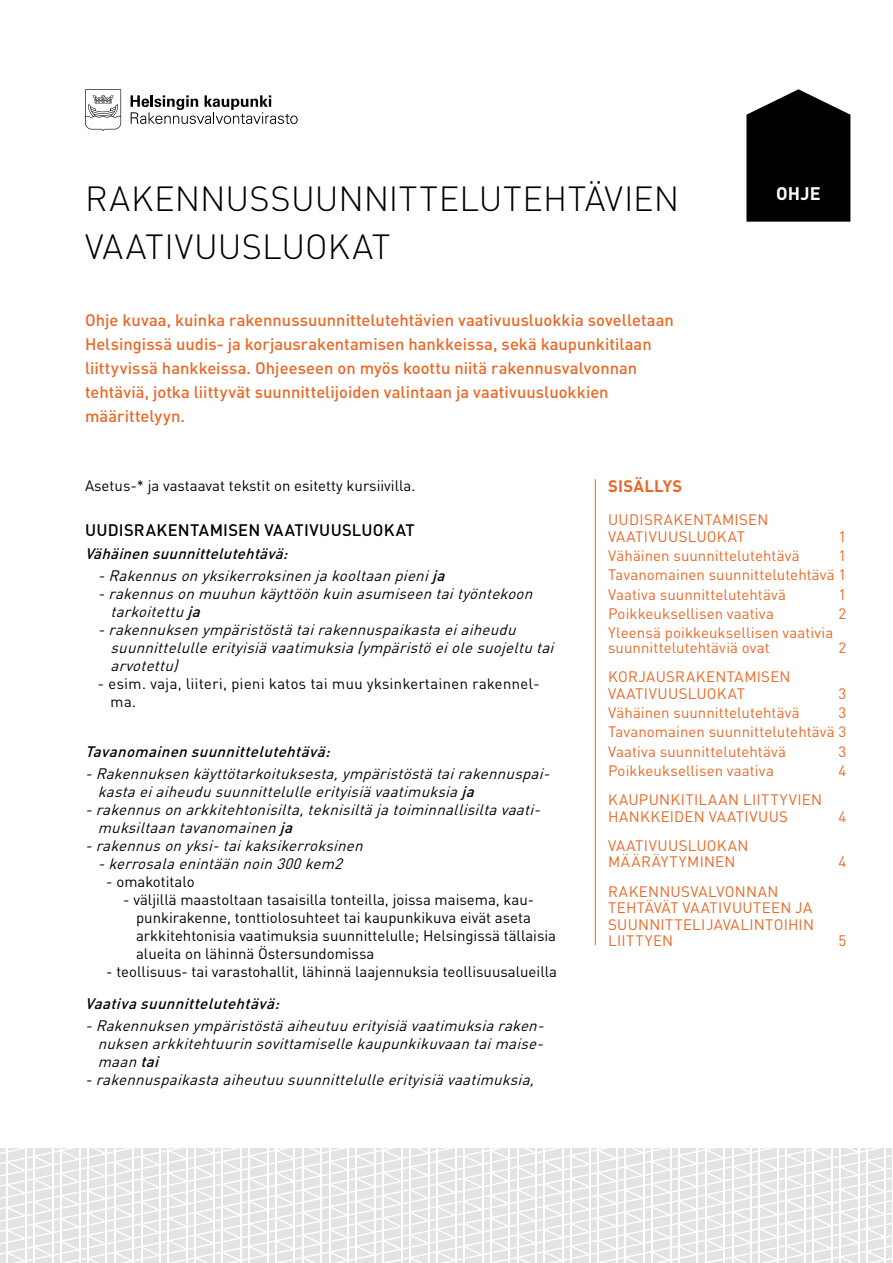
<style>
.page{position:relative;width:893px;height:1263px;background:#fff}
.page>*{position:absolute;margin:0;border:0;box-sizing:border-box;transform-origin:0 0}
.t1{font:300 34.5px "DINOT";letter-spacing:.005em;color:#000}
.t2{font:700 18px "DINOT";color:#fff}
.t3{font:500 16.5px/24px "DINOT";color:#ec6725}
.t4{font:500 16.5px "DINOT";letter-spacing:.015em;color:#000}
.t5{font:700 16.5px "DINOT";letter-spacing:.015em;color:#ec6725}
.t6{font:italic 15px/22.5px "DINOT";color:#000}
.t7{font:15px/16.5px "DINOT";letter-spacing:.01em;color:#ec6725}
.t8{font:15px/18px "DINOT";color:#000}
.t9{font:italic 500 15px "DINOT";color:#000}
.t10{font:15px/16.5px "DINOT";letter-spacing:.03em;color:#ec6725}
.s1{font-weight:500}
</style>
<div class="page">
<svg style="left:0;top:1148px;width:892px;height:115px"></svg>
<svg style="left:131px;top:95px;width:167px;height:29px"></svg>
<svg style="left:85px;top:89px;width:36px;height:42px"></svg>
<svg style="left:746px;top:89px;width:104px;height:133px"></svg>
<hr style="left:595px;top:479px;width:1px;height:466px;background:#ec6725">
<h1 class="t1" style="left:85px;top:178px;width:596px">RAKENNUSSUUNNITTELUTEHTÄVIEN</h1>
<p class="t2" style="left:776px;top:182px;width:46px">OHJE</p>
<h1 class="t1" style="left:85px;top:226px;width:307px">VAATIVUUSLUOKAT</h1>
<p class="t3" style="left:85px;top:308px;width:590px">Ohje kuvaa, kuinka rakennussuunnittelutehtävien vaativuusluokkia sovelletaan Helsingissä uudis- ja korjausrakentamisen hankkeissa, sekä kaupunkitilaan liittyvissä hankkeissa. Ohjeeseen on myös koottu niitä rakennusvalvonnan tehtäviä, jotka liittyvät suunnittelijoiden valintaan ja vaativuusluokkien määrittelyyn.</p>
<p class="t8" style="left:85px;top:476px;width:332px">Asetus-* ja vastaavat tekstit on esitetty kursiivilla.</p>
<p class="t4" style="left:85px;top:519px;width:331px">UUDISRAKENTAMISEN VAATIVUUSLUOKAT</p>
<p class="t6" style="left:98px;top:542px;width:353px;text-indent:-13px"><span class="s1">Vähäinen suunnittelutehtävä:<br></span>-Rakennuson yksikerroksinen jakooltaan pieni<span class="s1">ja</span></p>
<p class="t6" style="left:98px;top:582px;width:441px">-rakennuson muuhun käyttöön kuin asumiseen taityöntekoon</p>
<p class="t6" style="left:111px;top:600px;width:96px">tarkoitettu <span class="s1">ja</span></p>
<p class="t6" style="left:98px;top:618px;width:424px">-rakennuksen ympäristöstätairakennuspaikastaeiaiheudu</p>
<p class="t6" style="left:111px;top:636px;width:449px">suunnittelulleerityisiävaatimuksia(ympäristöeiolesuojeltu tai</p>
<p class="t6" style="left:111px;top:654px;width:74px">arvotettu)</p>
<p class="t8" style="left:111px;top:674px;width:432px;text-indent:-13px">- esim. vaja, liiteri, pieni katos tai muu yksinkertainen rakennel&shy;ma.</p>
<p class="t9" style="left:85px;top:741px;width:251px">Tavanomainen suunnittelutehtävä:</p>
<p class="t6" style="left:85px;top:762px;width:471px">-Rakennuksen käyttötarkoituksesta,ympäristöstätairakennuspai-</p>
<p class="t6" style="left:98px;top:780px;width:382px">kastaeiaiheudu suunnittelulleerityisiävaatimuksia<span class="s1">ja</span></p>
<p class="t6" style="left:85px;top:798px;width:461px">-rakennuson arkkitehtonisilta,teknisiltäjatoiminnallisiltavaati-</p>
<p class="t6" style="left:98px;top:816px;width:201px">muksiltaan tavanomainen <span class="s1">ja</span></p>
<p class="t6" style="left:85px;top:834px;width:284px">-rakennuson yksi-taikaksikerroksinen</p>
<p class="t6" style="left:98px;top:852px;width:251px">-kerrosalaenintään noin 300kem2</p>
<p class="t8" style="left:106px;top:872px;width:90px">- omakotitalo</p>
<p class="t8" style="left:136px;top:890px;width:422px;text-indent:-13px">- väljillä maastoltaan tasaisilla tonteilla, joissa maisema, kau&shy;punkirakenne, tonttiolosuhteet tai kaupunkikuva eivät aseta arkkitehtonisia vaatimuksia suunnittelulle; Helsingissä tällaisia alueita on lähinnä Östersundomissa</p>
<p class="t8" style="left:106px;top:962px;width:452px">- teollisuus- tai varastohallit, lähinnä laajennuksia teollisuusalueilla</p>
<p class="t9" style="left:85px;top:993px;width:200px">Vaativasuunnittelutehtävä:</p>
<p class="t6" style="left:85px;top:1014px;width:465px">-Rakennuksen ympäristöstäaiheutuu erityisiävaatimuksiaraken-</p>
<p class="t6" style="left:98px;top:1032px;width:451px">nuksen arkkitehtuurin sovittamisellekaupunkikuvaan taimaise-</p>
<p class="t6" style="left:98px;top:1050px;width:67px">maan <span class="s1">tai</span></p>
<p class="t6" style="left:85px;top:1068px;width:455px">-rakennuspaikastaaiheutuu suunnittelulleerityisiävaatimuksia,</p>
<p class="t5" style="left:608px;top:475px;width:76px">SISÄLLYS</p>
<p class="t7" style="left:608px;top:511px;width:162px">UUDISRAKENTAMISEN<br>VAATIVUUSLUOKAT</p>
<p class="t7" style="left:838px;top:528px;width:9px">1</p>
<p class="t7" style="left:608px;top:547px;width:193px">Vähäinen suunnittelutehtävä</p>
<p class="t7" style="left:608px;top:546px;width:240px;line-height:19.2px;text-align:justify;text-indent:230px">1<br>Tavanomainen suunnittelutehtävä 1<br>Vaativa suunnittelutehtävä</p>
<p class="t7" style="left:838px;top:586px;width:9px">1</p>
<p class="t7" style="left:608px;top:605px;width:167px">Poikkeuksellisen vaativa</p>
<p class="t7" style="left:838px;top:605px;width:9px">2</p>
<p class="t7" style="left:608px;top:625px;width:227px;line-height:15px">Yleensä poikkeuksellisen vaativia suunnittelutehtäviä ovat</p>
<p class="t7" style="left:838px;top:639px;width:9px">2</p>
<p class="t7" style="left:608px;top:668px;width:184px">KORJAUSRAKENTAMISEN<br>VAATIVUUSLUOKAT</p>
<p class="t7" style="left:838px;top:685px;width:9px">3</p>
<p class="t7" style="left:608px;top:703px;width:240px;line-height:19.2px;text-align:justify;text-indent:230px">3<br>Tavanomainen suunnittelutehtävä 3<br>Vaativa suunnittelutehtävä</p>
<p class="t7" style="left:608px;top:704px;width:193px">Vähäinen suunnittelutehtävä</p>
<p class="t7" style="left:838px;top:743px;width:9px">3</p>
<p class="t7" style="left:608px;top:762px;width:167px">Poikkeuksellisen vaativa</p>
<p class="t7" style="left:838px;top:762px;width:9px">4</p>
<p class="t10" style="left:608px;top:791px;width:215px">KAUPUNKITILAAN LIITTYVIEN<br>HANKKEIDEN VAATIVUUS</p>
<p class="t7" style="left:838px;top:808px;width:9px">4</p>
<p class="t7" style="left:608px;top:837px;width:142px">VAATIVUUSLUOKAN<br>MÄÄRÄYTYMINEN</p>
<p class="t7" style="left:608px;top:883px;width:207px">RAKENNUSVALVONNAN<br>TEHTÄVÄT VAATIVUUTEEN JA<br>SUUNNITTELIJAVALINTOIHIN<br>LIITTYEN</p>
<p class="t7" style="left:838px;top:853px;width:9px">4</p>
<p class="t7" style="left:838px;top:932px;width:9px">5</p>
</div>
